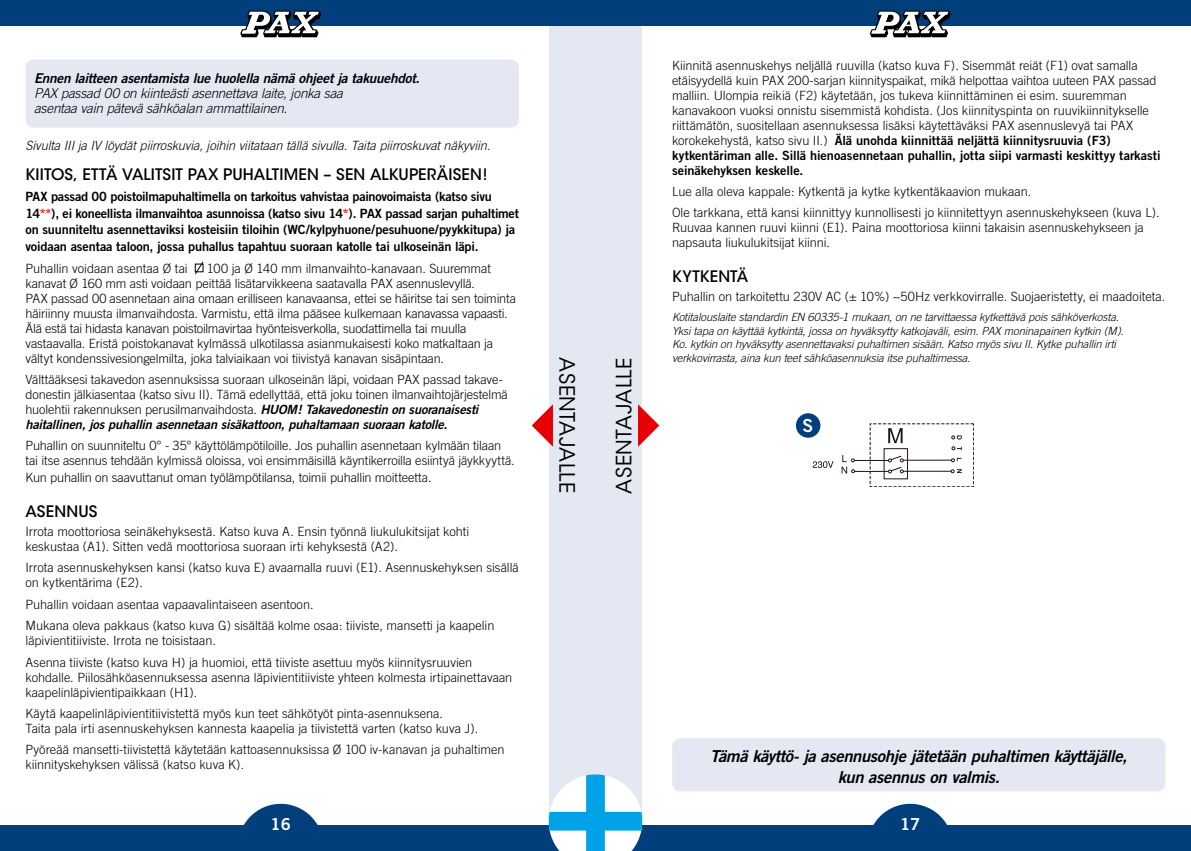
<style>
.page{position:relative;width:1191px;height:851px;background:#fff}
.page>*{position:absolute;margin:0;border:0;box-sizing:border-box;transform-origin:0 0}
.t1{font:21px "ITC Avant Garde MM 300 750";letter-spacing:.01em;color:#000}
.t2{font:18px "Trade Gothic Bold Two";color:#fff}
.t3{font:italic 16.5px/21px "Trade Gothic Bold Two";letter-spacing:-.025em;color:#000;text-align:center}
.t4{font:16.5px "Trade Gothic Bold Two";color:#fff}
.t5{font:15.75px "ITC Avant Garde MM 445 750";letter-spacing:.01em;color:#000}
.t6{font:italic 300 13.5px/15px "Trade Gothic";letter-spacing:-.02em;color:#000}
.t7{font:italic 13.5px "Trade Gothic Bold Two";letter-spacing:-.015em;color:#000}
.t8{font:300 12.75px/15px "Trade Gothic";letter-spacing:-.005em;color:#000}
.t9{font:12.75px/16.8px "Trade Gothic Bold Two";letter-spacing:-.01em;color:#000}
.t10{font:italic 300 12.75px "Trade Gothic";letter-spacing:-.005em;color:#000}
.t11{font:italic 12.75px "Trade Gothic Bold Two";letter-spacing:-.015em;color:#000}
.t12{font:italic 300 11.25px/13.5px "Trade Gothic";letter-spacing:-.015em;color:#000}
.s1{color:#e60005}
.s2{font-family:"Trade Gothic Bold Two";font-weight:400;font-style:italic}
.s3{font-size:13.5px}
.s4{font-family:"Trade Gothic";font-weight:300}
</style>
<div class="page">
<div style="left:549px;top:26px;width:46px;height:800px;background:#e4e8f2"></div>
<div style="left:0;top:825px;width:595px;height:25px;background:#003f7c"></div>
<div style="left:0;top:0;width:595px;height:26px;background:#003f7c"></div>
<svg style="left:240px;top:11px;width:81px;height:26px"></svg>
<svg style="left:244px;top:803px;width:74px;height:22px"></svg>
<div style="left:595px;top:26px;width:47px;height:800px;background:#e4e8f2"></div>
<div style="left:595px;top:825px;width:596px;height:25px;background:#003f7c"></div>
<svg style="left:873px;top:803px;width:74px;height:22px"></svg>
<div style="left:595px;top:0;width:596px;height:26px;background:#003f7c"></div>
<svg style="left:870px;top:11px;width:80px;height:26px"></svg>
<svg style="left:549px;top:774px;width:93px;height:76px"></svg>
<div style="left:672px;top:738px;width:493px;height:53px;background:#e4e8f2;border-radius:9px"></div>
<div style="left:26px;top:60px;width:493px;height:68px;background:#e4e8f2;border-radius:9px"></div>
<svg style="left:194px;top:261px;width:10px;height:14px"></svg>
<svg style="left:531px;top:404px;width:22px;height:42px"></svg>
<svg style="left:638px;top:404px;width:21px;height:42px"></svg>
<svg style="left:812px;top:461px;width:21px;height:7px"></svg>
<svg style="left:841px;top:428px;width:120px;height:45px"></svg>
<div style="left:796px;top:413px;width:24px;height:24px;background:#003f7c;border-radius:50%"></div>
<p class="t7" style="left:34px;top:70px;width:387px">Ennen laitteen asentamista lue huolella nämä ohjeet ja takuuehdot.</p>
<p class="t6" style="left:34px;top:86px;width:310px">PAX passad 00 on kiinteästi asennettava laite, jonka saa asentaa vain pätevä sähköalan ammattilainen.</p>
<p class="t10" style="left:26px;top:137px;width:466px">Sivulta III ja IV löydät piirroskuvia, joihin viitataan tällä sivulla. Taita piirroskuvat näkyviin.</p>
<p class="t5" style="left:26px;top:165px;width:463px">KIITOS, ETTÄ VALITSIT PAX PUHALTIMEN – SEN ALKUPERÄISEN!</p>
<p class="t9" style="left:26px;top:187px;width:495px">PAX passad 00 poistoilmapuhaltimella on tarkoitus vahvistaa painovoimaista (katso sivu 14<span class="s1">**</span>), ei koneellista ilmanvaihtoa asunnoissa (katso sivu 14<span class="s1">*</span>). PAX passad sarjan puhaltimet on suunniteltu asennettaviksi kosteisiin tiloihin (WC/kylpyhuone/pesuhuone/pyykkitupa) ja voidaan asentaa taloon, jossa puhallus tapahtuu suoraan katolle tai ulkoseinän läpi.</p>
<p class="t8" style="left:26px;top:260px;width:164px">Puhallin voidaan asentaa Ø tai</p>
<p class="t8" style="left:26px;top:260px;width:492px;text-indent:181px">100 ja Ø 140 mm ilmanvaihto-kanavaan. Suuremmat kanavat Ø 160 mm asti voidaan peittää lisätarvikkeena saatavalla PAX asennuslevyllä.<br>PAX passad 00 asennetaan aina omaan erilliseen kanavaansa, ettei se häiritse tai sen toiminta häiriinny muusta ilmanvaihdosta. Varmistu, että ilma pääsee kulkemaan kanavassa vapaasti.<br>Älä estä tai hidasta kanavan poistoilmavirtaa hyönteisverkolla, suodattimella tai muulla vastaavalla. Eristä poistokanavat kylmässä ulkotilassa asianmukaisesti koko matkaltaan ja vältyt kondenssivesiongelmilta, joka talviaikaan voi tiivistyä kanavan sisäpintaan.</p>
<p class="t8" style="left:26px;top:372px;width:484px">Välttääksesi takavedon asennuksissa suoraan ulkoseinän läpi, voidaan PAX passad takave&shy;donestin jälkiasentaa (katso sivu II). Tämä edellyttää, että joku toinen ilmanvaihtojärjestelmä huolehtii rakennuksen perusilmanvaihdosta. <span class="s2">HUOM! Takavedonestin on suoranaisesti</span></p>
<p class="t11" style="left:26px;top:416px;width:423px">haitallinen, jos puhallin asennetaan sisäkattoon, puhaltamaan suoraan katolle.</p>
<p class="t8" style="left:26px;top:438px;width:490px">Puhallin on suunniteltu 0° - 35° käyttölämpötiloille. Jos puhallin asennetaan kylmään tilaan tai itse asennus tehdään kylmissä oloissa, voi ensimmäisillä käyntikerroilla esiintyä jäykkyyttä.</p>
<p class="t8" style="left:26px;top:470px;width:408px">Kun puhallin on saavuttanut oman työlämpötilansa, toimii puhallin moitteetta<span class="s3">.</span></p>
<p class="t5" style="left:26px;top:502px;width:73px">ASENNUS</p>
<p class="t8" style="left:26px;top:523px;width:445px">Irrota moottoriosa seinäkehyksestä. Katso kuva A. Ensin työnnä liukulukitsijat kohti keskustaa (A1). Sitten vedä moottoriosa suoraan irti kehyksestä (A2).</p>
<p class="t8" style="left:26px;top:560px;width:495px">Irrota asennuskehyksen kansi (katso kuva E) avaamalla ruuvi (E1). Asennuskehyksen sisällä on kytkentärima (E2).</p>
<p class="t8" style="left:26px;top:593px;width:470px;line-height:21.5px">Puhallin voidaan asentaa vapaavalintaiseen asentoon.<br>Mukana oleva pakkaus (katso kuva G) sisältää kolme osaa: tiiviste, mansetti ja kaapelin</p>
<p class="t8" style="left:26px;top:629px;width:448px;line-height:21.5px">läpivientitiiviste. Irrota ne toisistaan.<br>Asenna tiiviste (katso kuva H) ja huomioi, että tiiviste asettuu myös kiinnitysruuvien</p>
<p class="t8" style="left:26px;top:669px;width:488px">kohdalle. Piilosähköasennuksessa asenna läpivientitiiviste yhteen kolmesta irtipainettavaan kaapelinläpivientipaikkaan (H1).</p>
<p class="t8" style="left:26px;top:705px;width:454px">Käytä kaapelinläpivientitiivistettä myös kun teet sähkötyöt pinta-asennuksena.<br>Taita pala irti asennuskehyksen kannesta kaapelia ja tiivistettä varten (katso kuva J).</p>
<p class="t8" style="left:26px;top:742px;width:480px">Pyöreää mansetti-tiivistettä käytetään kattoasennuksissa Ø 100 iv-kanavan ja puhaltimen kiinnityskehyksen välissä (katso kuva K).</p>
<h1 class="t1" style="left:579px;top:357px;width:137px;rotate:90deg">asentaJalle</h1>
<h1 class="t1" style="left:612px;top:493px;width:137px;rotate:-90deg">asentaJalle</h1>
<p class="t8" style="left:672px;top:57px;width:486px">Kiinnitä asennuskehys neljällä ruuvilla (katso kuva F). Sisemmät reiät (F1) ovat samalla etäisyydellä kuin PAX 200-sarjan kiinnityspaikat, mikä helpottaa vaihtoa uuteen PAX passad malliin. Ulompia reikiä (F2) käytetään, jos tukeva kiinnittäminen ei esim. suuremman kanavakoon vuoksi onnistu sisemmistä kohdista. (Jos kiinnityspinta on ruuvikiinnitykselle riittämätön, suositellaan asennuksessa lisäksi käytettäväksi PAX asennuslevyä tai PAX</p>
<p class="t9" style="left:672px;top:132px;width:490px;line-height:15px"><span class="s4">korokekehystä, katso sivu II.)</span> Älä unohda kiinnittää neljättä kiinnitysruuvia (F3) kytkentäriman alle. Sillä hienoasennetaan puhallin, jotta siipi varmasti keskittyy tarkasti seinäkehyksen keskelle.</p>
<p class="t8" style="left:672px;top:180px;width:489px;line-height:21.5px">Lue alla oleva kappale: Kytkentä ja kytke kytkentäkaavion mukaan.<br>Ole tarkkana, että kansi kiinnittyy kunnollisesti jo kiinnitettyyn asennuskehykseen (kuva L).</p>
<p class="t8" style="left:672px;top:220px;width:473px">Ruuvaa kannen ruuvi kiinni (E1). Paina moottoriosa kiinni takaisin asennuskehykseen ja napsauta liukulukitsijat kiinni.</p>
<p class="t5" style="left:672px;top:267px;width:78px">KYTKENTÄ</p>
<p class="t8" style="left:672px;top:289px;width:495px">Puhallin on tarkoitettu 230V AC (± 10%) ~50Hz verkkovirralle. Suojaeristetty, ei maadoiteta.</p>
<p class="t12" style="left:672px;top:310px;width:453px">Kotitalouslaite standardin EN 60335-1 mukaan, on ne tarvittaessa kytkettävä pois sähköverkosta.<br>Yksi tapa on käyttää kytkintä, jossa on hyväksytty katkojaväli, esim. PAX moninapainen kytkin (M).<br>Ko. kytkin on hyväksytty asennettavaksi puhaltimen sisään. Katso myös sivu II. Kytke puhallin irti verkkovirrasta, aina kun teet sähköasennuksia itse puhaltimessa.</p>
<h2 class="t2" style="left:802px;top:414px;width:12px">S</h2>
<p class="t3" style="left:710px;top:745px;width:418px">Tämä käyttö- ja asennusohje jätetään puhaltimen käyttäjälle, kun asennus on valmis.</p>
<p class="t4" style="left:271px;top:813px;width:22px">16</p>
<p class="t4" style="left:900px;top:813px;width:22px">17</p>
</div>
